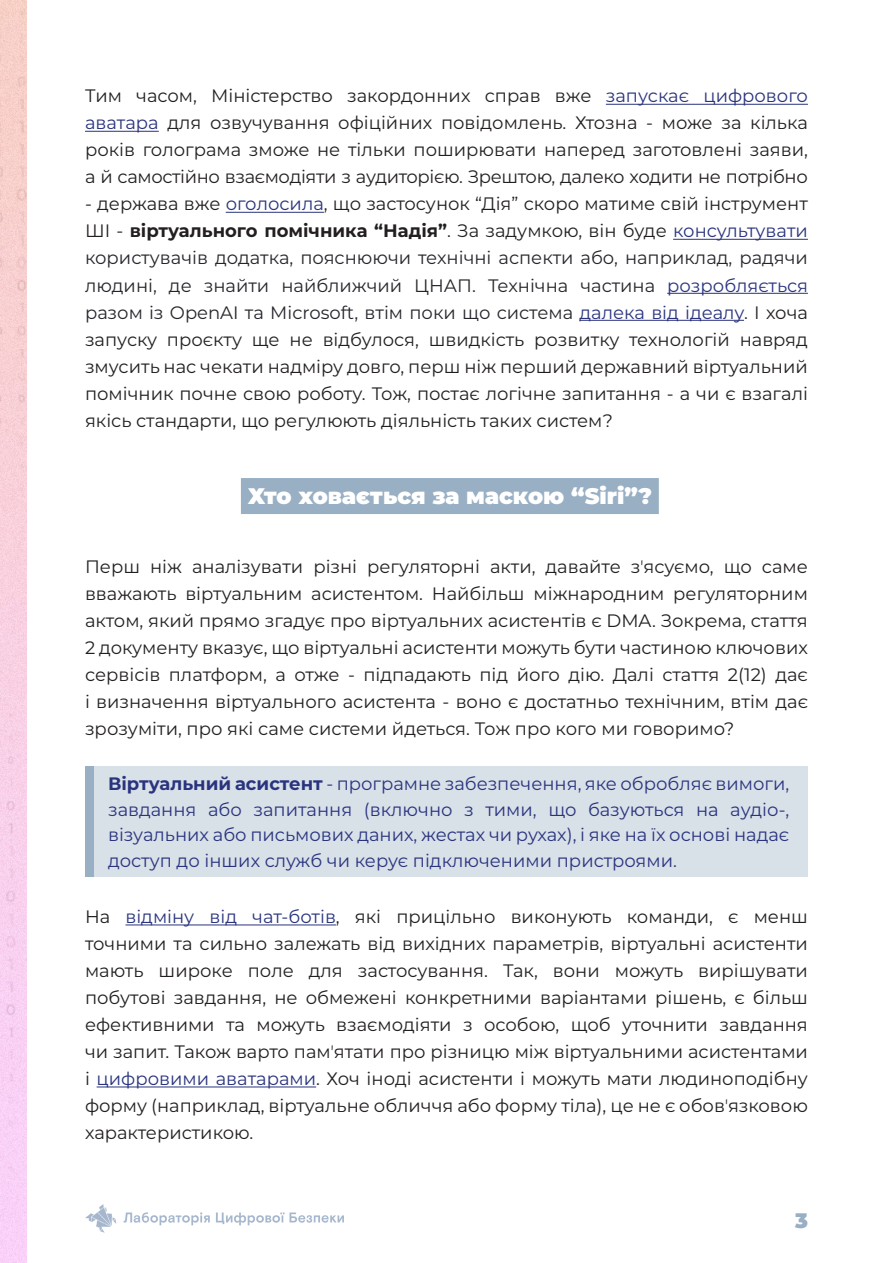
<style>
.page{position:relative;width:893px;height:1263px;background:#fff}
.page>*{position:absolute;margin:0;border:0;box-sizing:border-box;transform-origin:0 0}
.t1{font:900 22.5px "Montserrat";color:#fff}
.t2{font:900 21px "Montserrat";color:#98afc4}
.t3{font:18px/27px "Montserrat";color:#231f20;text-align:justify}
.t4{font:18px/25.5px "Montserrat";color:#2a347e;text-align:justify}
.s1{color:#2a347e}
.s2{font-weight:700}
.s3{color:#25252c}
</style>
<div class="page">
<img style="left:85px;top:1204px;width:258px;height:29px">
<img style="left:0;top:0;width:26px;height:1263px">
<hr style="left:606px;top:104px;width:202px;height:1px;background:#2a347e">
<hr style="left:85px;top:131px;width:74px;height:1px;background:#2a347e">
<hr style="left:226px;top:212px;width:98px;height:1px;background:#2a347e">
<hr style="left:673px;top:239px;width:135px;height:1px;background:#2a347e">
<hr style="left:667px;top:293px;width:141px;height:1px;background:#2a347e">
<hr style="left:579px;top:320px;width:165px;height:1px;background:#2a347e">
<div style="left:241px;top:478px;width:418px;height:36px;background:#98afc4"></div>
<hr style="left:125px;top:924px;width:211px;height:1px;background:#2a347e">
<hr style="left:97px;top:1086px;width:219px;height:1px;background:#2a347e">
<div style="left:85px;top:767px;width:723px;height:110px;background:#d8e0e8"></div>
<div style="left:85px;top:766px;width:8px;height:111px;background:#98afc4"></div>
<p class="t3" style="left:85px;top:82px;width:724px">Тим часом, Міністерство закордонних справ вже <span class="s1">запускає цифрового аватара</span> для озвучування офіційних повідомлень. Хтозна - може за кілька років голограма зможе не тільки поширювати наперед заготовлені заяви, а й самостійно взаємодіяти з аудиторією. Зрештою, далеко ходити не потрібно</p>
<p class="t3" style="left:85px;top:190px;width:724px">- держава вже <span class="s1">оголосила</span>, що застосунок “Дія” скоро матиме свій інструмент ШІ - <span class="s2">віртуального помічника “Надія”</span>. За задумкою, він буде <span class="s1">консультувати </span><span class="s3">користувачів додатка, пояснюючи технічні аспекти або, наприклад, радячи людині, де знайти найближчий ЦНАП. Технічна частина</span> <span class="s1">розробляється </span><span class="s3">разом із OpenAI та Microsoft, втім поки що система</span> <span class="s1">далека від ідеалу</span><span class="s3">.</span> І хоча запуску проєкту ще не відбулося, швидкість розвитку технологій навряд змусить нас чекати надміру довго, перш ніж перший державний віртуальний помічник почне свою роботу. Тож, постає логічне запитання - а чи є взагалі якісь стандарти, що регулюють діяльність таких систем?</p>
<p class="t1" style="left:248px;top:479px;width:406px">Хто ховається за маскою “Siri”?</p>
<p class="t3" style="left:85px;top:552px;width:724px">Перш ніж аналізувати різні регуляторні акти, давайте зʼясуємо, що саме вважають віртуальним асистентом. Найбільш міжнародним регуляторним актом, який прямо згадує про віртуальних асистентів є DMA. Зокрема, стаття 2 документу вказує, що віртуальні асистенти можуть бути частиною ключових сервісів платформ, а отже - підпадають під його дію. Далі стаття 2(12) дає і визначення віртуального асистента - воно є достатньо технічним, втім дає зрозуміти, про які саме системи йдеться. Тож про кого ми говоримо?</p>
<p class="t4" style="left:108px;top:770px;width:683px"><span class="s2">Віртуальний асистент</span> - програмне забезпечення, яке обробляє вимоги, завдання або запитання (включно з тими, що базуються на аудіо-, візуальних або письмових даних, жестах чи рухах), і яке на їх основі надає доступ до інших служб чи керує підключеними пристроями.</p>
<p class="t3" style="left:85px;top:903px;width:724px">На <span class="s1">відміну від чат-ботів</span>, які прицільно виконують команди, є менш точними та сильно залежать від вихідних параметрів, віртуальні асистенти мають широке поле для застосування. Так, вони можуть вирішувати побутові завдання, не обмежені конкретними варіантами рішень, є більш ефективними та можуть взаємодіяти з особою, щоб уточнити завдання чи запит. Також варто памʼятати про різницю між віртуальними асистентами і <span class="s1">цифровими аватарами</span>. Хоч іноді асистенти і можуть мати людиноподібну форму (наприклад, віртуальне обличчя або форму тіла), це не є обовʼязковою характеристикою.</p>
<p class="t2" style="left:795px;top:1205px;width:14px">3</p>
</div>
